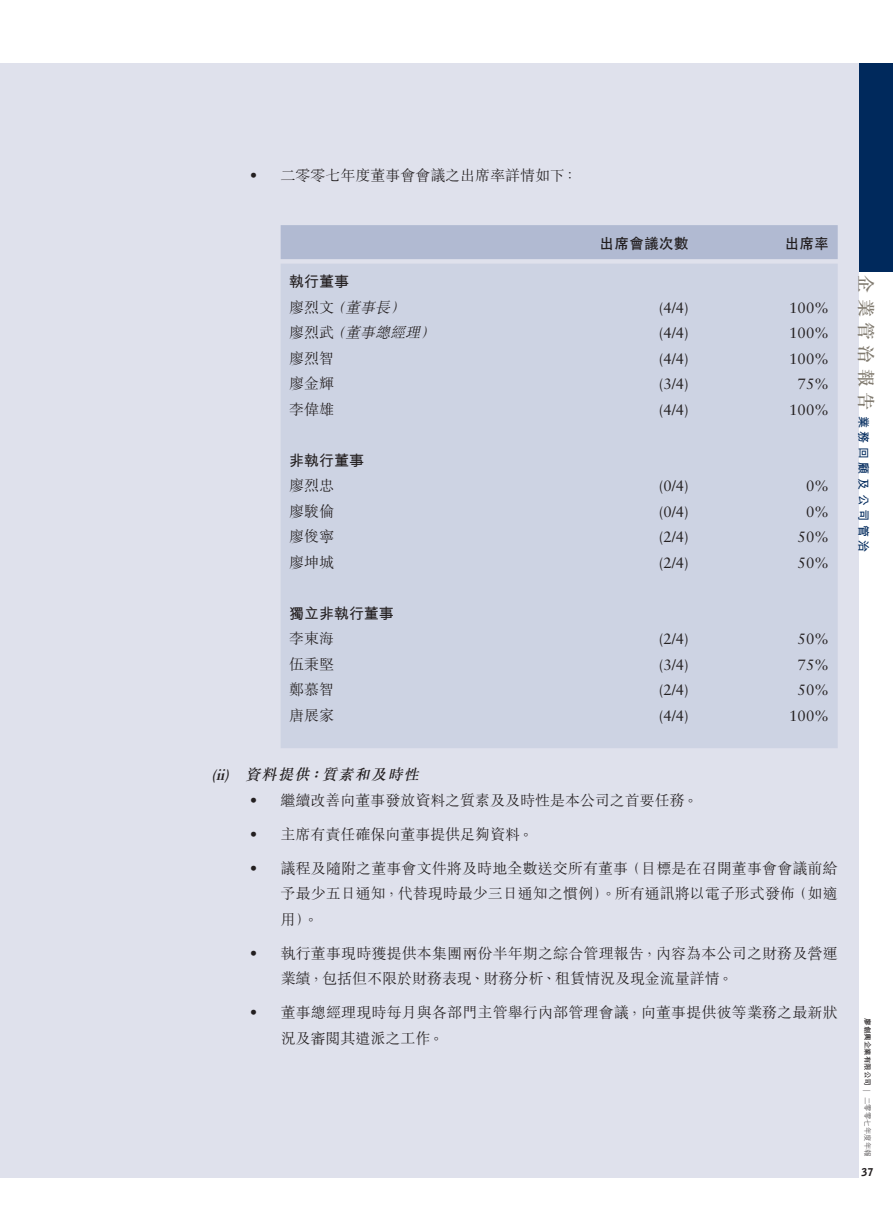
<style>
.page{position:relative;width:893px;height:1212px;background:#fff}
.page>*{position:absolute;margin:0;border:0;box-sizing:border-box;transform-origin:0 0}
.t1{font:300 15px/25.5px "M Sung HK";color:#231f20}
.t2{font:15px "Sabon LT Std";letter-spacing:.01em;color:#231f20}
.t3{font:italic 300 15px/25.5px "M Sung HK";color:#231f20}
.t4{font:700 15px/25.5px "M Hei HK";color:#231f20}
.t5{font:italic 500 15px/25.5px "M Sung HK";color:#231f20}
.t6{font:700 15px "C Hei 2 HK";letter-spacing:-.005em;color:#231f20}
.t7{font:700 12px "M Hei HK";letter-spacing:.3em;color:#00295c}
.t8{font:900 10.5px "Grotesque MT Std";color:#231f20}
.t9{font:700 7.5px "M Hei HK";color:#231f20}
.s1{font-family:"M Hei HK";font-weight:700;font-style:normal}
.s2{font-style:normal}
.s3{font-family:"M Sung HK";font-weight:300}
.s4{font-family:"Sabon LT Std";font-weight:700}
.s5{font-weight:300;font-style:normal}
.s6{font-family:"M Sung HK";font-weight:500;font-size:18px;color:#817b70}
.s7{font-family:"Grotesque MT Std";font-weight:300;font-stretch:condensed}
.s8{font-weight:300}
</style>
<div class="page">
<div style="left:0;top:64px;width:859px;height:1114px;background:#dfe1ec"></div>
<div style="left:859px;top:63px;width:34px;height:208px;background:#00295c"></div>
<div style="left:281px;top:225px;width:557px;height:34px;background:#b1bad2"></div>
<div style="left:281px;top:264px;width:557px;height:484px;background:#cdd3e3"></div>
<p class="t1" style="left:247px;top:164px;width:16px">‧</p>
<p class="t1" style="left:281px;top:164px;width:298px">二零零七年度董事會會議之出席率詳情如下：</p>
<p class="t3" style="left:289px;top:271px;width:121px"><span class="s1">執行董事<br></span><span class="s2">廖烈文</span>（董事長）</p>
<p class="t6" style="left:599px;top:237px;width:91px">出席會議次數</p>
<p class="t6" style="left:784px;top:237px;width:46px">出席率</p>
<p class="t2" style="left:659px;top:301px;width:32px">(4/4)</p>
<p class="t2" style="left:789px;top:301px;width:42px">100%</p>
<p class="t3" style="left:289px;top:322px;width:151px"><span class="s2">廖烈武</span>（董事總經理）</p>
<p class="t2" style="left:659px;top:327px;width:32px">(4/4)</p>
<p class="t2" style="left:789px;top:327px;width:42px">100%</p>
<p class="t1" style="left:289px;top:347px;width:46px">廖烈智</p>
<p class="t2" style="left:659px;top:352px;width:32px">(4/4)</p>
<p class="t2" style="left:789px;top:352px;width:42px">100%</p>
<p class="t1" style="left:289px;top:373px;width:46px">廖金輝</p>
<p class="t2" style="left:659px;top:378px;width:32px">(3/4)</p>
<p class="t2" style="left:798px;top:378px;width:33px">75%</p>
<p class="t1" style="left:289px;top:398px;width:46px">李偉雄</p>
<p class="t2" style="left:659px;top:403px;width:32px">(4/4)</p>
<p class="t2" style="left:789px;top:403px;width:42px">100%</p>
<p class="t4" style="left:289px;top:449px;width:76px">非執行董事<span class="s3">廖烈忠</span></p>
<p class="t2" style="left:659px;top:480px;width:32px">(0/4)</p>
<p class="t2" style="left:806px;top:480px;width:25px">0%</p>
<p class="t1" style="left:289px;top:500px;width:46px">廖駿倫</p>
<p class="t2" style="left:659px;top:505px;width:32px">(0/4)</p>
<p class="t2" style="left:806px;top:505px;width:25px">0%</p>
<p class="t1" style="left:289px;top:526px;width:46px">廖俊寧</p>
<p class="t2" style="left:659px;top:531px;width:32px">(2/4)</p>
<p class="t2" style="left:797px;top:531px;width:33px">50%</p>
<p class="t1" style="left:289px;top:551px;width:46px">廖坤城</p>
<p class="t2" style="left:659px;top:556px;width:32px">(2/4)</p>
<p class="t2" style="left:797px;top:556px;width:33px">50%</p>
<p class="t4" style="left:289px;top:602px;width:106px">獨立非執行董事<span class="s3">李東海</span></p>
<p class="t2" style="left:659px;top:633px;width:32px">(2/4)</p>
<p class="t2" style="left:797px;top:633px;width:33px">50%</p>
<p class="t1" style="left:289px;top:653px;width:46px">伍秉堅</p>
<p class="t2" style="left:659px;top:658px;width:32px">(3/4)</p>
<p class="t2" style="left:797px;top:658px;width:33px">75%</p>
<p class="t1" style="left:289px;top:679px;width:46px">鄭慕智</p>
<p class="t2" style="left:659px;top:684px;width:32px">(2/4)</p>
<p class="t2" style="left:797px;top:684px;width:33px">50%</p>
<p class="t1" style="left:289px;top:704px;width:46px">唐展家</p>
<p class="t2" style="left:659px;top:709px;width:32px">(4/4)</p>
<p class="t2" style="left:789px;top:709px;width:42px">100%</p>
<p class="t5" style="left:247px;top:764px;width:177px;text-indent:-35px"><span class="s4">(ii)</span> 資料提供：質素和及時性<span class="s5">‧</span></p>
<p class="t1" style="left:281px;top:789px;width:419px">繼續改善向董事發放資料之質素及及時性是本公司之首要任務。</p>
<p class="t1" style="left:247px;top:823px;width:16px">‧</p>
<p class="t1" style="left:281px;top:823px;width:254px">主席有責任確保向董事提供足夠資料。</p>
<p class="t1" style="left:247px;top:857px;width:16px">‧</p>
<p class="t1" style="left:281px;top:857px;width:558px;text-align:justify">議程及隨附之董事會文件將及時地全數送交所有董事（目標是在召開董事會會議前給予最少五日通知，代替現時最少三日通知之慣例）。所有通訊將以電子形式發佈（如適用）。</p>
<p class="t1" style="left:247px;top:942px;width:16px">‧</p>
<p class="t1" style="left:281px;top:942px;width:559px">執行董事現時獲提供本集團兩份半年期之綜合管理報告，內容為本公司之財務及營運業績，包括但不限於財務表現、財務分析、租賃情況及現金流量詳情。</p>
<p class="t1" style="left:247px;top:1002px;width:16px">‧</p>
<p class="t1" style="left:281px;top:1002px;width:559px">董事總經理現時每月與各部門主管舉行內部管理會議，向董事提供彼等業務之最新狀況及審閱其遣派之工作。</p>
<p class="t7" style="left:868px;top:275px;width:279px;rotate:90deg"><span class="s6">企業管治報告</span>業務回顧及公司管治</p>
<p class="t9" style="left:870px;top:1018px;width:140px;rotate:90deg">廖創興企業有限公司 <span class="s7">|</span> <span class="s8">二零零七年度年報</span></p>
<p class="t8" style="left:861px;top:1168px;width:14px">37</p>
</div>
